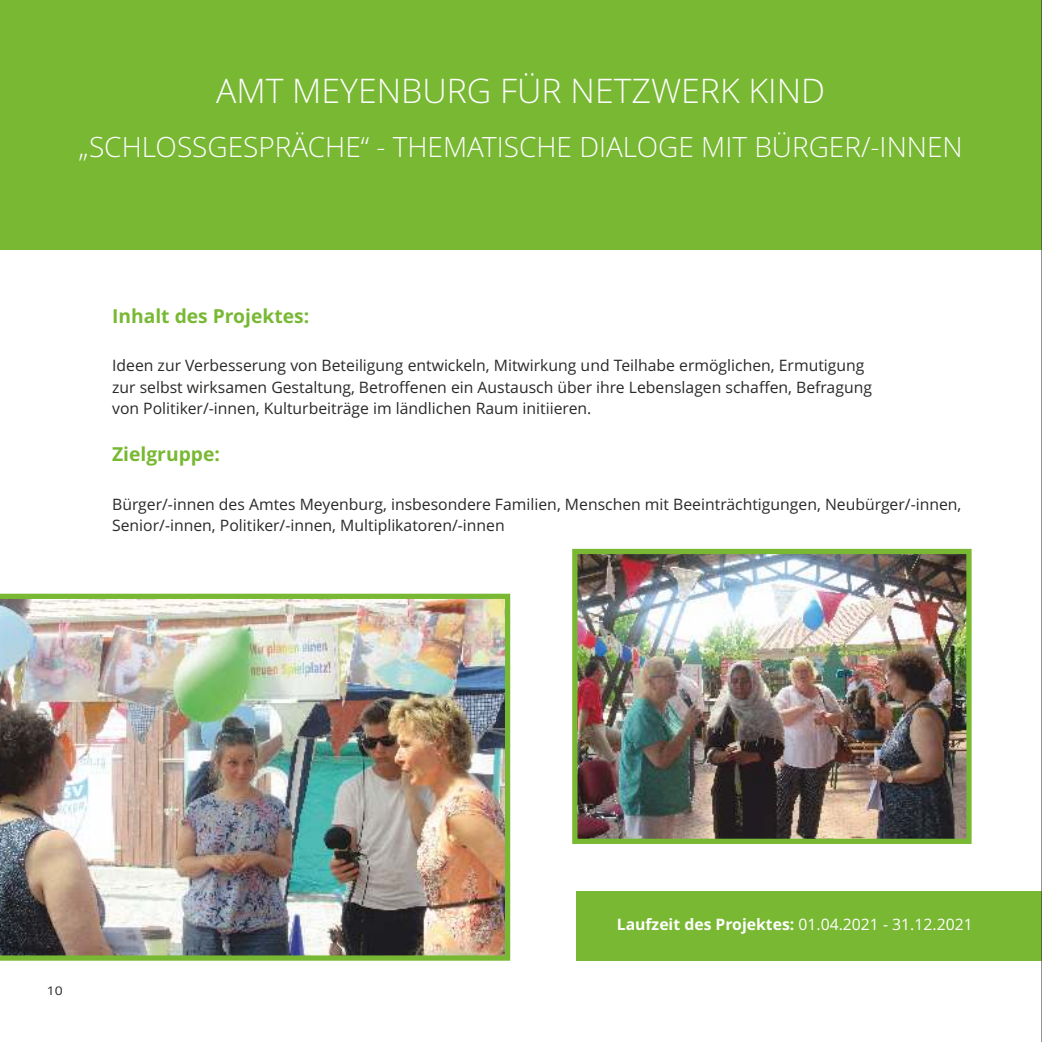
<style>
.page{position:relative;width:1042px;height:1042px;background:#fff}
.page>*{position:absolute;margin:0;border:0;box-sizing:border-box;transform-origin:0 0}
.t1{font:300 33.95px "Open Sans";color:#fefefe}
.t2{font:300 28px "Open Sans";color:#fefefe}
.t3{font:700 19.25px "Open Sans";color:#78b833}
.t4{font:15.75px/21.5px "Open Sans";color:#2b2a29}
.t5{font:700 15.75px "Open Sans";color:#fefefe}
.t6{font:11.9px "Open Sans";color:#2b2a29;scale:1.18 1}
.s1{font-weight:400}
</style>
<div class="page">
<img style="left:578px;top:555px;width:387px;height:283px">
<div style="left:572px;top:549px;width:399px;height:295px;border:5px solid #78b833"></div>
<img style="left:0;top:594px;width:510px;height:366px">
<div style="left:0;top:0;width:1042px;height:250px;background:#78b833"></div>
<div style="left:577px;top:891px;width:465px;height:69px;background:#78b833"></div>
<hr style="left:1041px;top:0;width:1px;height:1042px;background:#2b2a29">
<h1 class="t1" style="left:216px;top:77px;width:610px">AMT MEYENBURG FÜR NETZWERK KIND</h1>
<h2 class="t2" style="left:79px;top:135px;width:885px">„SCHLOSSGESPRÄCHE“ - THEMATISCHE DIALOGE MIT BÜRGER/-INNEN</h2>
<p class="t3" style="left:112px;top:308px;width:198px">Inhalt des Projektes:</p>
<p class="t4" style="left:112px;top:356px;width:761px">Ideen zur Verbesserung von Beteiligung entwickeln, Mitwirkung und Teilhabe ermöglichen, Ermutigung zur selbst wirksamen Gestaltung, Betroffenen ein Austausch über ihre Lebenslagen schaffen, Befragung von Politiker/-innen, Kulturbeiträge im ländlichen Raum initiieren.</p>
<p class="t3" style="left:112px;top:446px;width:109px">Zielgruppe:</p>
<p class="t4" style="left:112px;top:495px;width:851px">Bürger/-innen des Amtes Meyenburg, insbesondere Familien, Menschen mit Beeinträchtigungen, Neubürger/-innen,<br>Senior/-innen, Politiker/-innen, Multiplikatoren/-innen</p>
<p class="t6" style="left:47px;top:986px;width:15px">10</p>
<p class="t5" style="left:617px;top:918px;width:357px">Laufzeit des Projektes: <span class="s1">01.04.2021 - 31.12.2021</span></p>
</div>
